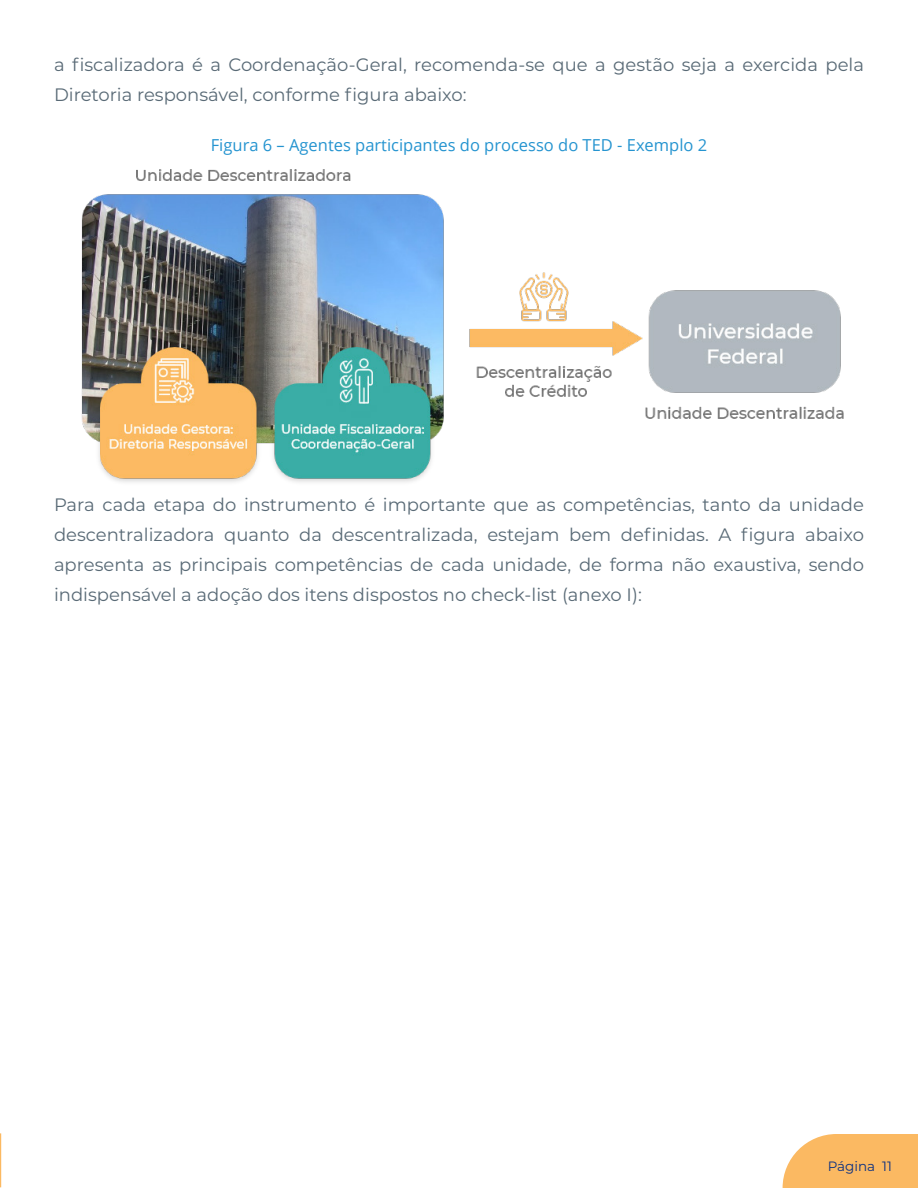
<style>
.page{position:relative;width:918px;height:1188px;background:#fff}
.page>*{position:absolute;margin:0;border:0;box-sizing:border-box;transform-origin:0 0}
.Corpo_do_texto{font:18px/30px "Montserrat";color:#596a76}
.Figuras{font:16.5px "Open Sans";color:#2594d0}
.t1{font:13.5px "Montserrat";color:#0a3082}
</style>
<div class="page">
<svg style="left:783px;top:1134px;width:135px;height:54px;background:#fbbe6f"></svg>
<svg style="left:0;top:1133px;width:1px;height:54px"></svg>
<img style="left:81px;top:169px;width:763px;height:313px">
<p class="Corpo_do_texto" style="left:54px;top:49px;width:812px">a fiscalizadora é a Coordenação-Geral, recomenda-se que a gestão seja a exercida pela<br>Diretoria responsável, conforme figura abaixo:</p>
<p class="Figuras" style="left:211px;top:134px;width:498px">Figura 6 – Agentes participantes do processo do TED - Exemplo 2</p>
<p class="Corpo_do_texto" style="left:54px;top:489px;width:812px;text-align:justify">Para cada etapa do instrumento é importante que as competências, tanto da unidade descentralizadora quanto da descentralizada, estejam bem definidas. A figura abaixo apresenta as principais competências de cada unidade, de forma não exaustiva, sendo indispensável a adoção dos itens dispostos no check-list (anexo I):</p>
<p class="t1" style="left:828px;top:1157px;width:66px">Página 11</p>
</div>
